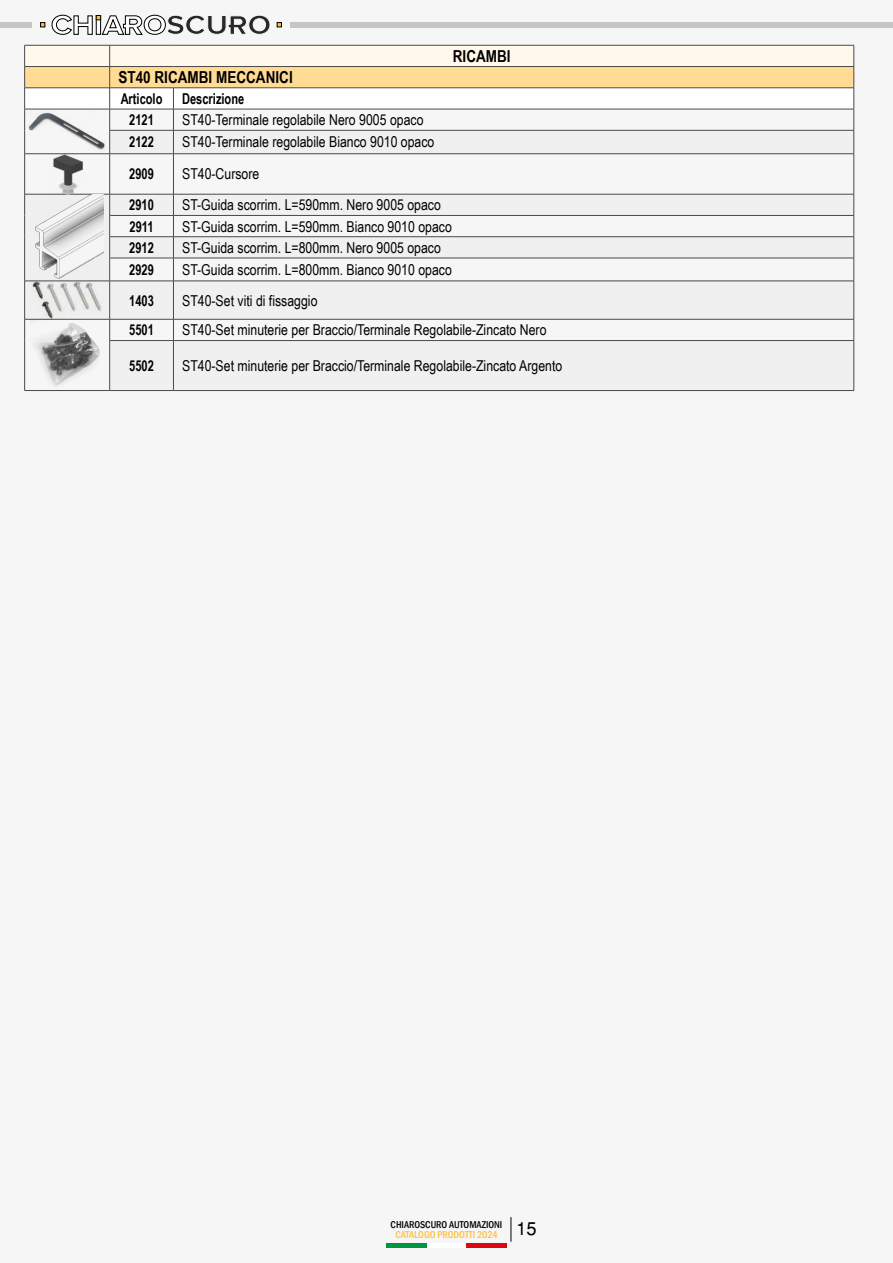
<style>
.page{position:relative;width:893px;height:1263px;background:#f6f6f6}
.page>*{position:absolute;margin:0;border:0;box-sizing:border-box;transform-origin:0 0}
.t1{font:700 16.5px "Arial Narrow";color:#000}
.t2{font:15px "Arial Narrow";color:#000}
.t3{font:700 15px "Arial Narrow";color:#000;scale:.9 1}
.t4{font:500 condensed 10.2px/10.5px "Franklin Gothic";color:#020203}
.s1{color:#ffc03d}
</style>
<div class="page">
<div style="left:426px;top:1243px;width:41px;height:5px;background:#fff"></div>
<div style="left:386px;top:1243px;width:40px;height:5px;background:#009641"></div>
<div style="left:467px;top:1243px;width:40px;height:5px;background:#db0812"></div>
<svg style="left:25px;top:154px;width:829px;height:236px"></svg>
<svg style="left:24px;top:45px;width:831px;height:109px"></svg>
<hr style="left:24px;top:153px;width:86px;height:1px;background:#4a4a49">
<hr style="left:24px;top:154px;width:1px;height:40px;background:#4a4a49">
<hr style="left:110px;top:153px;width:63px;height:1px;background:#4a4a49">
<hr style="left:109px;top:154px;width:1px;height:40px;background:#4a4a49">
<hr style="left:173px;top:153px;width:681px;height:1px;background:#4a4a49">
<hr style="left:173px;top:154px;width:1px;height:40px;background:#4a4a49">
<hr style="left:854px;top:154px;width:1px;height:40px;background:#4a4a49">
<hr style="left:24px;top:194px;width:86px;height:1px;background:#4a4a49">
<hr style="left:110px;top:194px;width:63px;height:1px;background:#4a4a49">
<hr style="left:173px;top:194px;width:681px;height:1px;background:#4a4a49">
<hr style="left:109px;top:215px;width:64px;height:1px;background:#4a4a49">
<hr style="left:173px;top:215px;width:681px;height:1px;background:#4a4a49">
<hr style="left:109px;top:236px;width:64px;height:1px;background:#4a4a49">
<hr style="left:173px;top:236px;width:681px;height:1px;background:#4a4a49">
<svg style="left:24px;top:194px;width:1px;height:87px"></svg>
<hr style="left:109px;top:258px;width:64px;height:1px;background:#4a4a49">
<svg style="left:109px;top:194px;width:1px;height:87px"></svg>
<hr style="left:173px;top:258px;width:681px;height:1px;background:#4a4a49">
<svg style="left:173px;top:194px;width:1px;height:87px"></svg>
<svg style="left:854px;top:194px;width:1px;height:87px"></svg>
<hr style="left:24px;top:281px;width:86px;height:1px;background:#4a4a49">
<hr style="left:24px;top:281px;width:1px;height:38px;background:#4a4a49">
<hr style="left:110px;top:281px;width:63px;height:1px;background:#4a4a49">
<hr style="left:109px;top:281px;width:1px;height:38px;background:#4a4a49">
<hr style="left:173px;top:281px;width:681px;height:1px;background:#4a4a49">
<hr style="left:173px;top:281px;width:1px;height:38px;background:#4a4a49">
<hr style="left:854px;top:281px;width:1px;height:38px;background:#4a4a49">
<hr style="left:24px;top:319px;width:86px;height:1px;background:#4a4a49">
<svg style="left:24px;top:319px;width:1px;height:22px"></svg>
<hr style="left:110px;top:319px;width:63px;height:1px;background:#4a4a49">
<svg style="left:109px;top:319px;width:1px;height:21px"></svg>
<hr style="left:173px;top:319px;width:681px;height:1px;background:#4a4a49">
<svg style="left:173px;top:319px;width:1px;height:21px"></svg>
<svg style="left:854px;top:319px;width:1px;height:21px"></svg>
<hr style="left:24px;top:341px;width:1px;height:49px;background:#4a4a49">
<hr style="left:109px;top:340px;width:64px;height:1px;background:#4a4a49">
<hr style="left:109px;top:341px;width:1px;height:49px;background:#4a4a49">
<hr style="left:173px;top:340px;width:681px;height:1px;background:#4a4a49">
<hr style="left:173px;top:341px;width:1px;height:49px;background:#4a4a49">
<hr style="left:854px;top:341px;width:1px;height:49px;background:#4a4a49">
<hr style="left:24px;top:390px;width:86px;height:1px;background:#4a4a49">
<hr style="left:110px;top:390px;width:63px;height:1px;background:#4a4a49">
<hr style="left:173px;top:390px;width:681px;height:1px;background:#4a4a49">
<img style="left:25px;top:109px;width:82px;height:42px">
<img style="left:52px;top:154px;width:30px;height:40px">
<img style="left:34px;top:194px;width:69px;height:85px">
<img style="left:31px;top:281px;width:73px;height:109px">
<svg style="left:511px;top:1217px;width:1px;height:25px"></svg>
<div style="left:290px;top:22px;width:603px;height:6px;background:#c6c6c6"></div>
<div style="left:0;top:22px;width:32px;height:6px;background:#c6c6c6"></div>
<svg style="left:51px;top:15px;width:219px;height:20px"></svg>
<svg style="left:40px;top:22px;width:5px;height:5px"></svg>
<svg style="left:277px;top:22px;width:5px;height:5px"></svg>
<p class="t1" style="left:453px;top:44px;width:59px">RICAMBI</p>
<p class="t1" style="left:118px;top:65px;width:176px">ST40 RICAMBI MECCANICI</p>
<p class="t3" style="left:121px;top:87px;width:48px">Articolo</p>
<p class="t3" style="left:182px;top:87px;width:71px">Descrizione</p>
<p class="t3" style="left:129px;top:108px;width:29px">2121</p>
<p class="t2" style="left:182px;top:109px;width:243px">ST40-Terminale regolabile Nero 9005 opaco</p>
<p class="t3" style="left:129px;top:131px;width:29px">2122</p>
<p class="t2" style="left:182px;top:131px;width:254px">ST40-Terminale regolabile Bianco 9010 opaco</p>
<p class="t3" style="left:129px;top:163px;width:29px">2909</p>
<p class="t2" style="left:182px;top:163px;width:79px">ST40-Cursore</p>
<p class="t3" style="left:129px;top:194px;width:29px">2910</p>
<p class="t2" style="left:182px;top:194px;width:260px">ST-Guida scorrim. L=590mm. Nero 9005 opaco</p>
<p class="t3" style="left:130px;top:215px;width:28px">2911</p>
<p class="t2" style="left:182px;top:215px;width:271px">ST-Guida scorrim. L=590mm. Bianco 9010 opaco</p>
<p class="t3" style="left:129px;top:236px;width:29px">2912</p>
<p class="t2" style="left:182px;top:236px;width:260px">ST-Guida scorrim. L=800mm. Nero 9005 opaco</p>
<p class="t3" style="left:129px;top:258px;width:29px">2929</p>
<p class="t2" style="left:182px;top:259px;width:271px">ST-Guida scorrim. L=800mm. Bianco 9010 opaco</p>
<p class="t3" style="left:129px;top:289px;width:29px">1403</p>
<p class="t2" style="left:182px;top:289px;width:137px">ST40-Set viti di fissaggio</p>
<p class="t3" style="left:129px;top:319px;width:29px">5501</p>
<p class="t2" style="left:182px;top:319px;width:366px">ST40-Set minuterie per Braccio/Terminale Regolabile-Zincato Nero</p>
<p class="t3" style="left:129px;top:354px;width:29px">5502</p>
<p class="t2" style="left:182px;top:355px;width:382px">ST40-Set minuterie per Braccio/Terminale Regolabile-Zincato Argento</p>
<p class="t4" style="left:395px;top:1219px;width:143px;text-indent:-5px">CHIAROSCURO AUTOMAZIONI<br><span class="s1">CATALOGO PRODOTTI 2024</span> <sup>15</sup></p>
</div>
